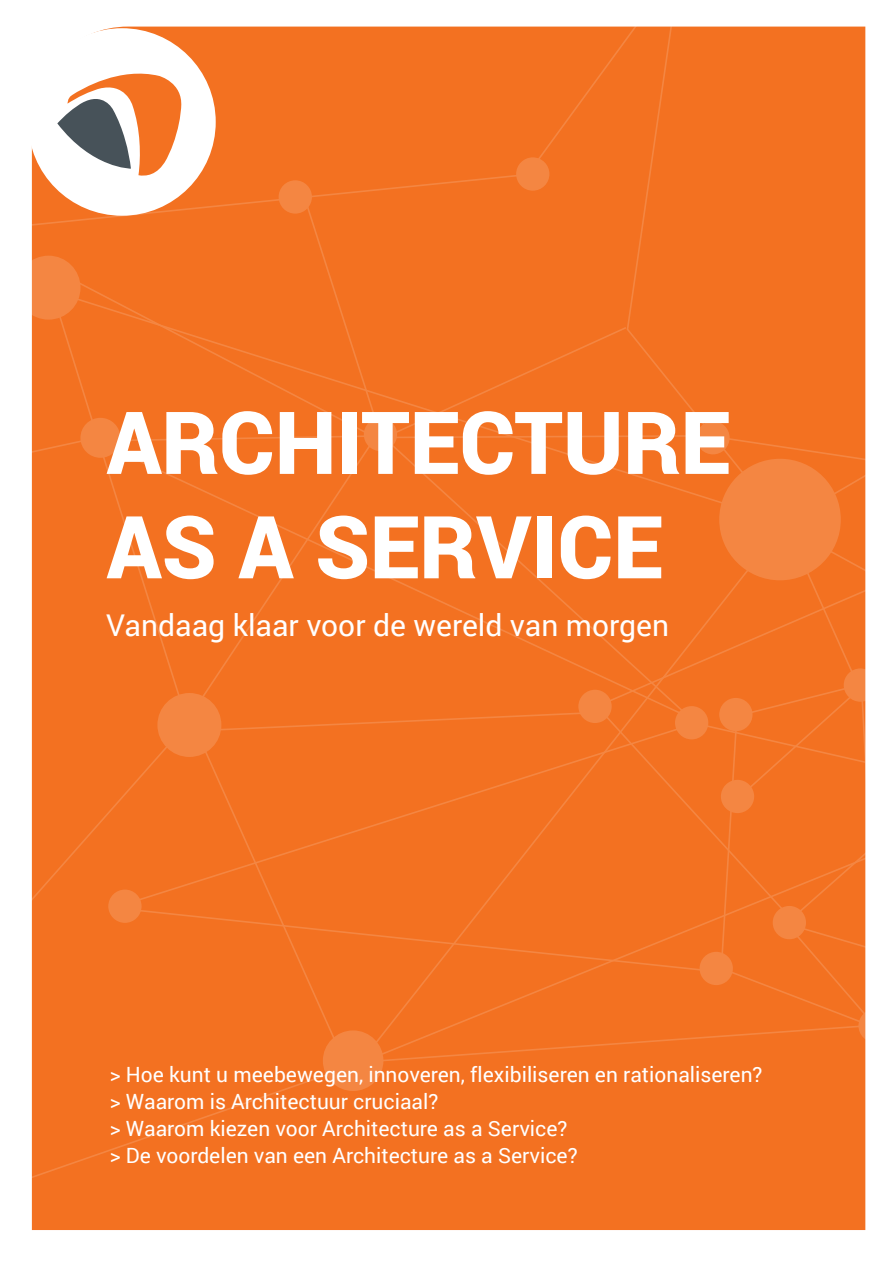
<style>
.page{position:relative;width:893px;height:1263px;background:#fff}
.page>*{position:absolute;margin:0;border:0;box-sizing:border-box;transform-origin:0 0}
.t1{font:900 87px/104.4px "Roboto";color:#fff}
.t2{font:30px "Roboto";color:#fff}
.t3{font:21px "Roboto";color:#fff}
</style>
<div class="page">
<svg style="left:17px;top:256px;width:64px;height:64px"></svg>
<svg style="left:31px;top:435px;width:21px;height:40px"></svg>
<div style="left:31px;top:1063px;width:835px;height:167px;background:#f37121"></div>
<div style="left:656px;top:26px;width:205px;height:512px;background:#f37121"></div>
<div style="left:699px;top:293px;width:57px;height:141px;background:#f37121"></div>
<svg style="left:52px;top:297px;width:31px;height:241px;background:#f37223"></svg>
<div style="left:83px;top:196px;width:616px;height:342px;background:#f37121"></div>
<svg style="left:383px;top:434px;width:483px;height:84px;background:#f37527"></svg>
<div style="left:31px;top:538px;width:835px;height:525px;background:#f37121"></div>
<svg style="left:17px;top:26px;width:639px;height:271px;background:#f18644"></svg>
<p class="t1" style="left:106px;top:387px;width:625px">ARCHITECTURE<br>AS A SERVICE</p>
<p class="t2" style="left:106px;top:604px;width:564px">Vandaag klaar voor de wereld van morgen</p>
<p class="t3" style="left:110px;top:1059px;width:654px">&gt; Hoe kunt u meebewegen, innoveren, flexibiliseren en rationaliseren?</p>
<p class="t3" style="left:110px;top:1086px;width:330px">&gt; Waarom is Architectuur cruciaal?</p>
<p class="t3" style="left:110px;top:1113px;width:459px">&gt; Waarom kiezen voor Architecture as a Service?</p>
<p class="t3" style="left:110px;top:1140px;width:469px">&gt; De voordelen van een Architecture as a Service?</p>
</div>
